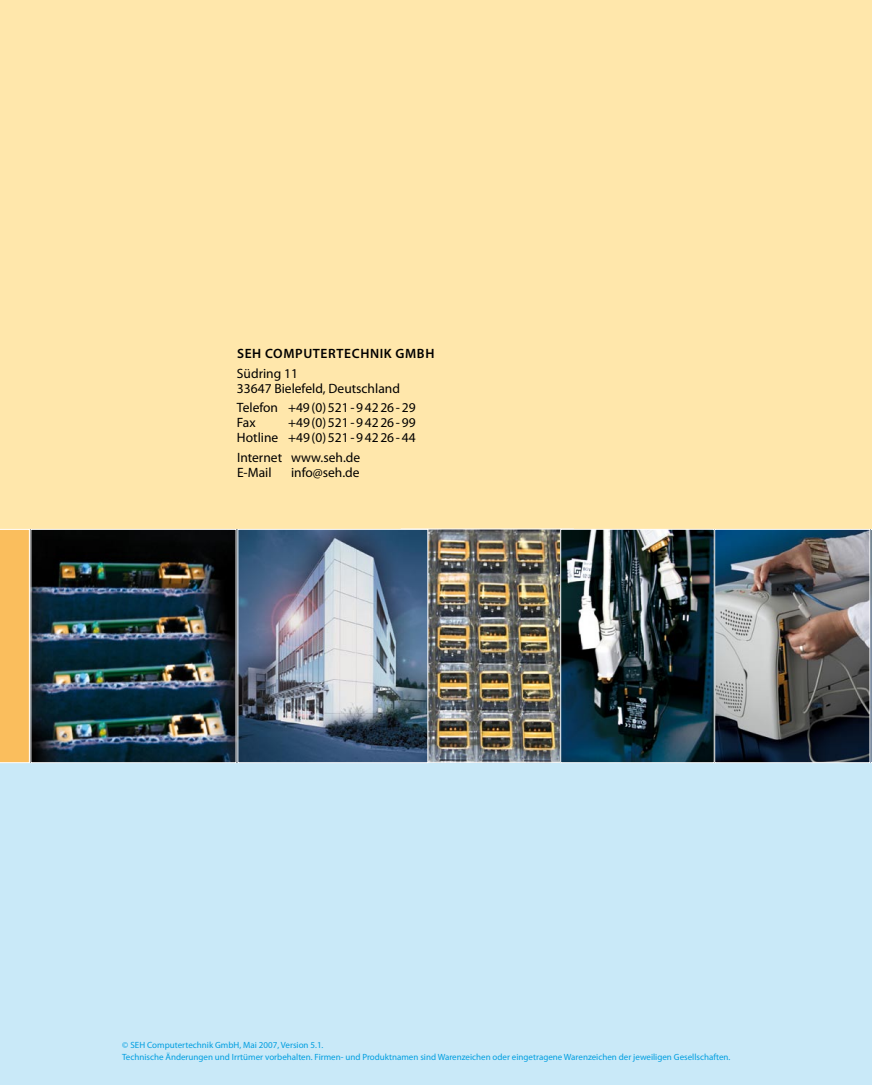
<style>
.page{position:relative;width:872px;height:1085px;background:#fff}
.page>*{position:absolute;margin:0;border:0;box-sizing:border-box;transform-origin:0 0}
.t1{font:13.5px/15px "Myriad Pro";color:#000}
.t2{font:600 13.5px "Myriad Pro";letter-spacing:.045em;color:#000}
.t3{font:9px/12px "Myriad Pro";color:#009ee0}
</style>
<div class="page">
<div style="left:0;top:0;width:872px;height:616px;background:#ffe7ab"></div>
<div style="left:0;top:562px;width:872px;height:522px;background:#c9e9f8"></div>
<svg style="left:0;top:529px;width:30px;height:234px;background:#fac063"></svg>
<img style="left:428px;top:530px;width:132px;height:230px">
<img style="left:562px;top:531px;width:306px;height:230px">
<div style="left:714px;top:529px;width:156px;height:234px;border:1px solid #fff"></div>
<div style="left:560px;top:529px;width:154px;height:234px;border:1px solid #fff"></div>
<img style="left:33px;top:531px;width:201px;height:230px">
<div style="left:31px;top:529px;width:205px;height:234px;border:1px solid #fff"></div>
<svg style="left:870px;top:529px;width:2px;height:234px"></svg>
<img style="left:239px;top:531px;width:187px;height:230px">
<div style="left:237px;top:529px;width:191px;height:234px;border:1px solid #fff"></div>
<h1 class="t2" style="left:237px;top:345px;width:116px">SEH COMPUTERTECH</h1>
<h1 class="t2" style="left:370px;top:345px;width:66px">NIK GMBH</h1>
<h1 class="t1" style="left:237px;top:365px;width:164px">Südring 11<br>33647 Bielefeld, Deutschland</h1>
<h1 class="t1" style="left:237px;top:400px;width:180px">Telefon +49(0)521-94226-29<br>Fax</h1>
<h1 class="t1" style="left:237px;top:415px;width:180px;text-align:right">+49(0)521-94226-99<br>Hotline +49(0)521-94226-44</h1>
<h1 class="t1" style="left:237px;top:449px;width:125px">Internet www.seh.de<br>E-Mail</h1>
<h1 class="t1" style="left:291px;top:464px;width:70px">info@seh.de</h1>
<p class="t3" style="left:122px;top:1038px;width:610px">© SEH Computertechnik GmbH, Mai 2007, Version 5.1.<br>Technische Änderungen und Irrtümer vorbehalten. Firmen- und Produktnamen sind Warenzeichen oder eingetragene Warenzeichen der jeweiligen Gesellschaften.</p>
</div>
